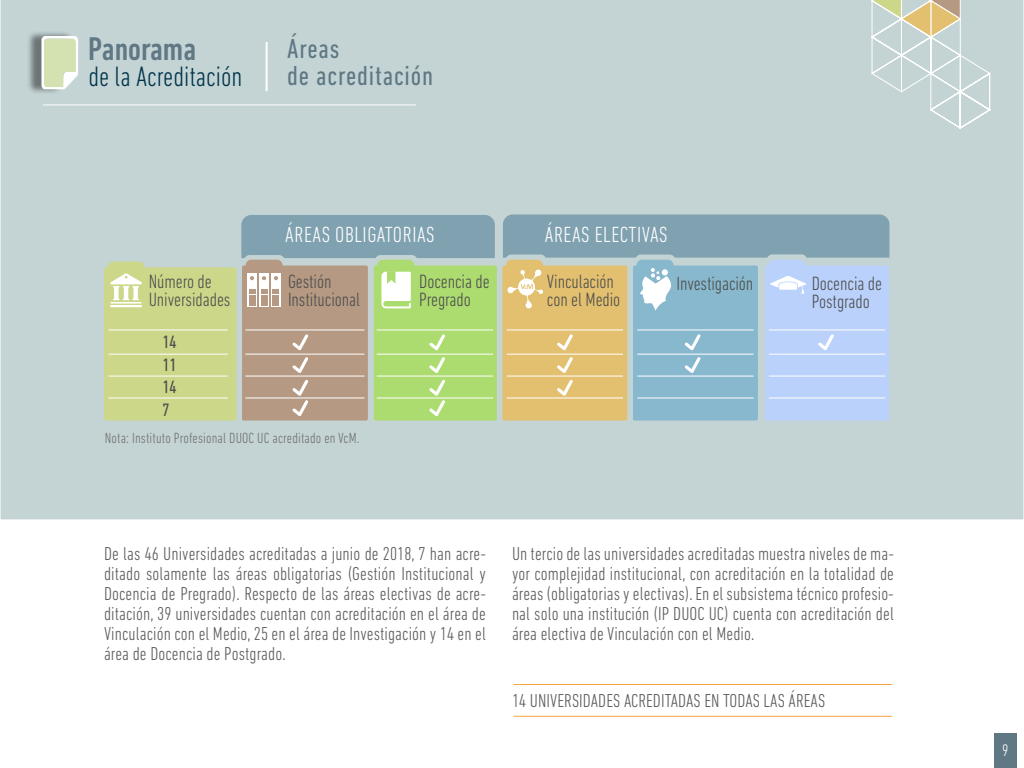
<style>
.page{position:relative;width:1024px;height:768px;background:#fff}
.page>*{position:absolute;margin:0;border:0;box-sizing:border-box;transform-origin:0 0}
.t1{font:500 condensed 33.4px "DIN Next LT Pro";color:#5f7884}
.t2{font:300 condensed 28.6px "DIN Next LT Pro";color:#00344b}
.t3{font:condensed 28px/27px "DIN Next LT Pro";letter-spacing:.03em;color:#5f7884}
.t4{font:300 condensed 22.3px "DIN Next LT Pro";letter-spacing:.025em;color:#fff}
.t5{font:300 condensed 19.6px/18.3px "DIN Next LT Pro";letter-spacing:-.005em;color:#4d4d4d}
.t6{font:300 condensed 19px/20px "DIN Next LT Pro";letter-spacing:.005em;color:#595959;text-align:justify}
.t7{font:condensed 18.3px/22.5px "DIN Next LT Pro";color:#4d4d4d;text-align:justify}
.t8{font:300 condensed 17px "DIN Next LT Pro";color:#fff}
.t9{font:300 condensed 15px "DIN Next LT Pro";letter-spacing:.01em;color:#706f6f}
</style>
<div class="page">
<div style="left:0;top:0;width:1024px;height:520px;background:#c4d4d5"></div>
<svg style="left:872px;top:0;width:118px;height:128px;background:#cbd6d0"></svg>
<hr style="left:43px;top:105px;width:373px;height:1px;background:#fff">
<hr style="left:266px;top:42px;width:2px;height:49px;background:#fff">
<div style="left:994px;top:733px;width:23px;height:35px;background:#5f7884"></div>
<svg style="left:104px;top:214px;width:785px;height:207px;background:#b3c2aa"></svg>
<div style="left:26px;top:31px;width:47px;height:64px;background:#000;opacity:.45"></div>
<svg style="left:41px;top:36px;width:37px;height:53px"></svg>
<hr style="left:513px;top:684px;width:379px;height:1px;background:#f7a43e">
<hr style="left:513px;top:716px;width:379px;height:1px;background:#f7a43e">
<h1 class="t1" style="left:88px;top:30px;width:109px">Panorama</h1>
<h2 class="t2" style="left:88px;top:60px;width:155px">de la Acreditación</h2>
<h3 class="t3" style="left:287px;top:35px;width:147px">Áreas<br>de acreditación</h3>
<p class="t5" style="left:149px;top:272px;width:83px">Número de<br>Universidades</p>
<p class="t7" style="left:163px;top:331px;width:16px">14<br>11<br>14<br>7</p>
<p class="t4" style="left:285px;top:222px;width:151px">ÁREAS OBLIGATORIAS</p>
<p class="t4" style="left:545px;top:222px;width:124px">ÁREAS ELECTIVAS</p>
<p class="t5" style="left:288px;top:272px;width:74px">Gestión<br>Institucional</p>
<p class="t5" style="left:547px;top:272px;width:75px">Vinculación con el Medio</p>
<p class="t5" style="left:419px;top:272px;width:72px">Docencia de</p>
<p class="t5" style="left:677px;top:274px;width:78px">Investigación</p>
<p class="t5" style="left:419px;top:290px;width:53px">Pregrado</p>
<p class="t9" style="left:105px;top:430px;width:256px">Nota: Instituto Profesional DUOC UC acreditado en VcM.</p>
<p class="t5" style="left:812px;top:274px;width:72px">Docencia de<br>Postgrado</p>
<p class="t6" style="left:104px;top:544px;width:384px">De las 46 Universidades acreditadas a junio de 2018, 7 han acre&shy;ditado solamente las áreas obligatorias (Gestión Institucional y Docencia de Pregrado). Respecto de las áreas electivas de acre&shy;ditación, 39 universidades cuentan con acreditación en el área de Vinculación con el Medio, 25 en el área de Investigación y 14 en el área de Docencia de Postgrado.</p>
<p class="t6" style="left:512px;top:544px;width:384px">Un tercio de las universidades acreditadas muestra niveles de ma&shy;yor complejidad institucional, con acreditación en la totalidad de áreas (obligatorias y electivas). En el subsistema técnico profesio&shy;nal solo una institución (IP DUOC UC) cuenta con acreditación del área electiva de Vinculación con el Medio.</p>
<p class="t6" style="left:512px;top:691px;width:315px">14 UNIVERSIDADES ACREDITADAS EN TODAS LAS ÁREAS</p>
<p class="t8" style="left:1002px;top:740px;width:8px">9</p>
</div>
